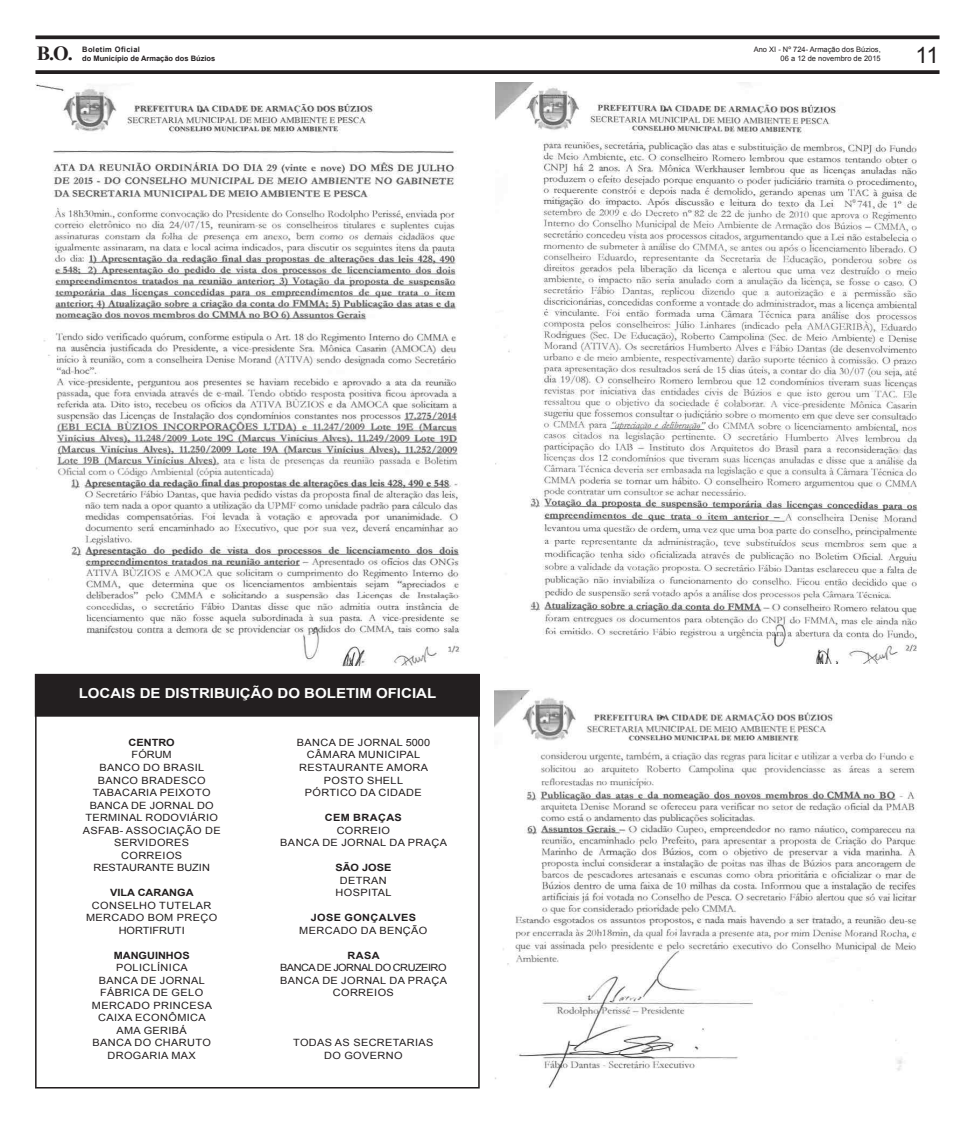
<style>
.page{position:relative;width:975px;height:1124px;background:#fff}
.page>*{position:absolute;margin:0;border:0;box-sizing:border-box;transform-origin:0 0}
.t1{font:22.5px "Arial";color:#231f20}
.t2{font:700 20px "Times New Roman";color:#231f20}
.t3{font:700 13.75px "Arial";color:#fff;scale:1.09 1}
.t4{font:10px/12.5px "Arial";letter-spacing:.035em;color:#231f20;scale:1.09 1}
.t5{font:700 10px "Arial";color:#231f20;scale:1.09 1}
.t6{font:10px/12.5px "Arial";color:#231f20;text-align:right;scale:1.09 1}
.t7{font:7.5px/9px "Arial";color:#231f20;text-align:right}
.t8{font:700 7.5px/9px "Arial";color:#231f20}
</style>
<div class="page">
<div style="left:35px;top:35px;width:904px;height:4px;border:1px solid #231f20"></div>
<div style="left:35px;top:70px;width:904px;height:4px;border:1px solid #231f20"></div>
<img style="left:35px;top:83px;width:426px;height:583px">
<img style="left:495px;top:82px;width:423px;height:581px">
<img style="left:494px;top:689px;width:423px;height:399px">
<div style="left:35px;top:674px;width:444px;height:42px;background:#231f20"></div>
<p class="t8" style="left:82px;top:45px;width:135px">Boletim Oficial<br>do Município de Armação dos Búzios</p>
<p class="t7" style="left:753px;top:44px;width:128px">ANO XI - Nº 724- ARMAÇÃO DOS BÚZIOS,<br>06 A 12 DE NOVEMBRO DE 2015</p>
<h2 class="t2" style="left:37px;top:39px;width:37px">B.O.</h2>
<h1 class="t1" style="left:915px;top:39px;width:25px">11</h1>
<h3 class="t3" style="left:79px;top:683px;width:329px">LOCAIS DE DISTRIBUIÇÃO DO BOLETIM OFICIAL</h3>
<p class="t5" style="left:129px;top:735px;width:44px">CENTRO</p>
<p class="t4" style="left:132px;top:748px;width:38px">FÓRUM</p>
<p class="t4" style="left:99px;top:761px;width:16px">BANCO</p>
<p class="t4" style="left:143px;top:761px;width:33px">DO BRASIL</p>
<p class="t4" style="left:98px;top:773px;width:16px">BANCO</p>
<p class="t4" style="left:142px;top:773px;width:16px">BRADESCO</p>
<p class="t4" style="left:93px;top:786px;width:14px">TABACARIA</p>
<p class="t4" style="left:160px;top:786px;width:15px">PEIXOTO</p>
<p class="t4" style="left:90px;top:798px;width:16px">BANCA</p>
<p class="t4" style="left:131px;top:798px;width:25px">DE JORNAL</p>
<p class="t4" style="left:197px;top:798px;width:9px">DO</p>
<p class="t4" style="left:85px;top:811px;width:8px">TERMINAL</p>
<p class="t4" style="left:145px;top:811px;width:8px">RODOVIÁRIO</p>
<p class="t4" style="left:83px;top:823px;width:15px">ASFAB</p>
<p class="t4" style="left:120px;top:823px;width:21px">- ASSOCIAÇÃO</p>
<p class="t4" style="left:205px;top:823px;width:8px">DE</p>
<p class="t4" style="left:114px;top:836px;width:15px">SERVIDORES</p>
<p class="t4" style="left:121px;top:848px;width:16px">CORREIOS</p>
<p class="t6" style="left:93px;top:861px;width:108px">RESTAURANTE BUZIN</p>
<p class="t5" style="left:110px;top:885px;width:78px">VILA CARANGA</p>
<p class="t4" style="left:92px;top:898px;width:16px">CONSELHO</p>
<p class="t4" style="left:159px;top:898px;width:15px">TUTELAR</p>
<p class="t4" style="left:86px;top:911px;width:17px">MERCADO</p>
<p class="t4" style="left:148px;top:911px;width:16px">BOM</p>
<p class="t6" style="left:119px;top:911px;width:62px">PREÇO<br>HORTIFRUTI</p>
<p class="t5" style="left:114px;top:947px;width:71px">MANGUINHOS</p>
<p class="t4" style="left:116px;top:961px;width:14px">POLICLÍNICA</p>
<p class="t4" style="left:99px;top:973px;width:16px">BANCA</p>
<p class="t4" style="left:141px;top:973px;width:26px">DE JORNAL</p>
<p class="t4" style="left:100px;top:986px;width:96px">FÁBRICA DE GELO</p>
<p class="t4" style="left:92px;top:998px;width:17px">MERCADO</p>
<p class="t4" style="left:153px;top:998px;width:15px">PRINCESA</p>
<p class="t4" style="left:98px;top:1011px;width:15px">CAIXA</p>
<p class="t4" style="left:116px;top:1011px;width:41px;text-indent:19px">ECONÔMICA<br>AMA GERIBÁ</p>
<p class="t4" style="left:92px;top:1036px;width:16px">BANCA</p>
<p class="t4" style="left:107px;top:1036px;width:82px;text-align:center">DO CHARUTO<br>DROGARIA MAX</p>
<p class="t4" style="left:297px;top:736px;width:16px">BANCA</p>
<p class="t4" style="left:339px;top:736px;width:26px">DE JORNAL</p>
<p class="t4" style="left:406px;top:736px;width:24px">5000</p>
<p class="t4" style="left:307px;top:748px;width:23px">CÂMARA</p>
<p class="t4" style="left:358px;top:748px;width:16px">MUNICIPAL</p>
<p class="t4" style="left:299px;top:761px;width:16px">RESTAURANTE</p>
<p class="t4" style="left:324px;top:761px;width:74px;text-align:right">AMORA<br>POSTO SHELL</p>
<p class="t4" style="left:305px;top:786px;width:15px">PÓRTICO</p>
<p class="t4" style="left:360px;top:786px;width:25px">DA CIDADE</p>
<p class="t5" style="left:325px;top:810px;width:16px">Cem</p>
<p class="t5" style="left:353px;top:810px;width:16px">Braças</p>
<p class="t4" style="left:337px;top:823px;width:16px">CORREIO</p>
<p class="t4" style="left:280px;top:836px;width:16px">BANCA</p>
<p class="t4" style="left:322px;top:836px;width:26px">DE JORNAL</p>
<p class="t4" style="left:389px;top:836px;width:25px">DA PRAÇA</p>
<p class="t5" style="left:335px;top:860px;width:53px">SÃO JOSE</p>
<p class="t4" style="left:335px;top:873px;width:48px;text-indent:4px">DETRAN<br>HOSPITAL</p>
<p class="t5" style="left:311px;top:910px;width:14px">Jose</p>
<p class="t5" style="left:344px;top:910px;width:17px">Gonçalves</p>
<p class="t4" style="left:299px;top:923px;width:17px">MERCADO</p>
<p class="t4" style="left:361px;top:923px;width:26px">DA BENÇÃO</p>
<p class="t5" style="left:347px;top:947px;width:16px">Rasa</p>
<p class="t4" style="left:280px;top:961px;width:14px">BANCA</p>
<p class="t4" style="left:317px;top:961px;width:23px">DE JORNAL</p>
<p class="t4" style="left:375px;top:961px;width:30px">DO CRUZEIRO</p>
<p class="t4" style="left:280px;top:973px;width:16px">BANCA</p>
<p class="t4" style="left:322px;top:973px;width:26px">DE JORNAL</p>
<p class="t4" style="left:389px;top:973px;width:25px">DA PRAÇA</p>
<p class="t4" style="left:333px;top:986px;width:16px">CORREIOS</p>
<p class="t4" style="left:293px;top:1036px;width:15px">TODAS</p>
<p class="t4" style="left:324px;top:1036px;width:35px;text-indent:11px">AS SECRETARIAS<br>DO GOVERNO</p>
</div>
